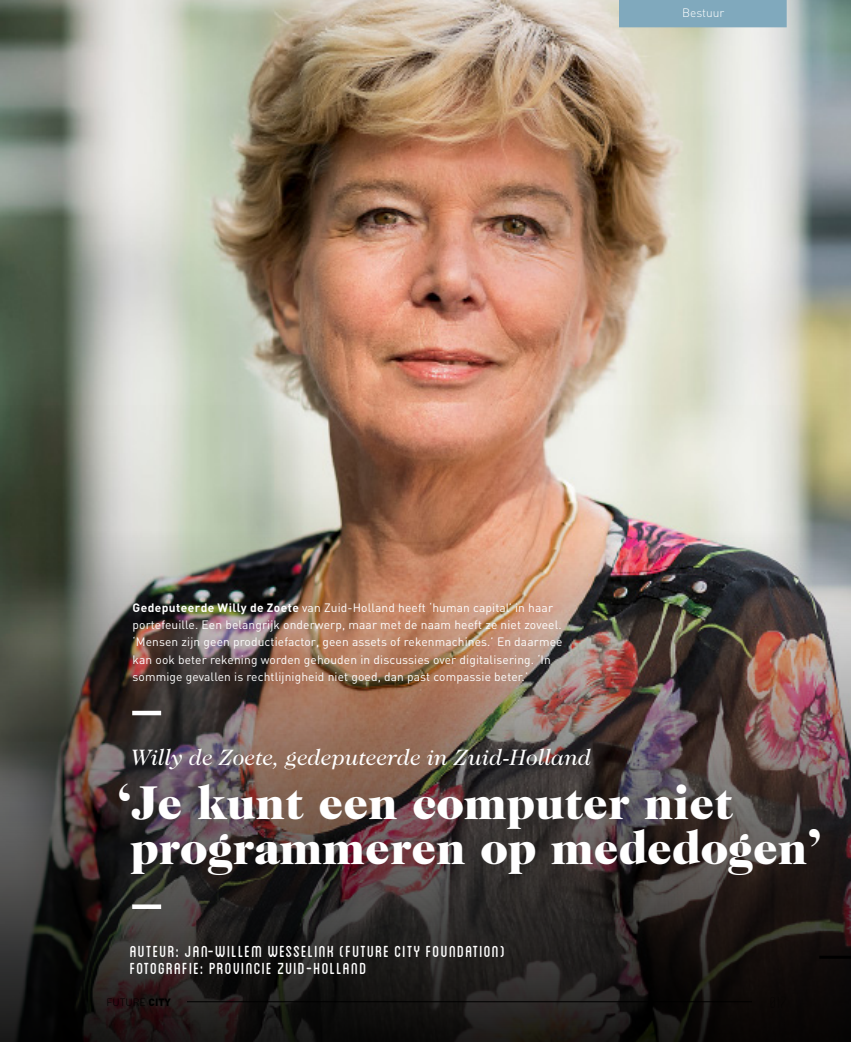
<style>
.page{position:relative;width:851px;height:1042px;background:#fff}
.page>*{position:absolute;margin:0;border:0;box-sizing:border-box;transform-origin:0 0}
.t1{font:900 48px/45.6px "Caslon Two Twenty Four LT";color:#fff}
.t2{font:22.5px/17.2px "Blanch Caps";letter-spacing:.05em;color:#fff}
.t3{font:italic 22.5px "Caslon Two Twenty Four LT";color:#fff}
.t4{font:12px/17.2px "DIN";letter-spacing:.01em;color:#fff}
.t5{font:300 12px "DIN";color:#fff}
.t6{font:300 10.5px "DIN";color:#000}
.s1{font-weight:700}
.s2{font-weight:900}
</style>
<div class="page">
<img style="left:0;top:0;width:850px;height:405px">
<img style="left:0;top:405px;width:850px;height:637px">
<hr style="left:132px;top:711px;width:29px;height:4px;background:#fff">
<div style="left:132px;top:904px;width:29px;height:5px;background:#fff"></div>
<div style="left:619px;top:0;width:167px;height:27px;background:#80a9bd"></div>
<p class="t5" style="left:682px;top:6px;width:44px">Bestuur</p>
<p class="t4" style="left:132px;top:599px;width:431px"><span class="s1">Gedeputeerde Willy de Zoete</span> van Zuid-Holland heeft ‘human capital’ in haar portefeuille. Een belangrijk onderwerp, maar met de naam heeft ze niet zoveel. ‘Mensen zijn geen productiefactor, geen assets of rekenmachines.’ En daarmee kan ook beter rekening worden gehouden in discussies over digitalisering. ‘In sommige gevallen is rechtlijnigheid niet goed, dan past compassie beter.’</p>
<h2 class="t3" style="left:132px;top:744px;width:461px">Willy de Zoete, gedeputeerde in Zuid-Holland</h2>
<h1 class="t1" style="left:118px;top:779px;width:705px">‘Je kunt een computer niet programmeren op mededogen’</h1>
<h2 class="t2" style="left:130px;top:942px;width:376px">AUTEUR: JAN-WILLEM WESSELINK (FUTURE CITY FOUNDATION)<br>FOTOGRAFIE: PROVINCIE ZUID-HOLLAND</h2>
<p class="t6" style="left:107px;top:995px;width:66px">FUTURE <span class="s2">CITY</span></p>
</div>
